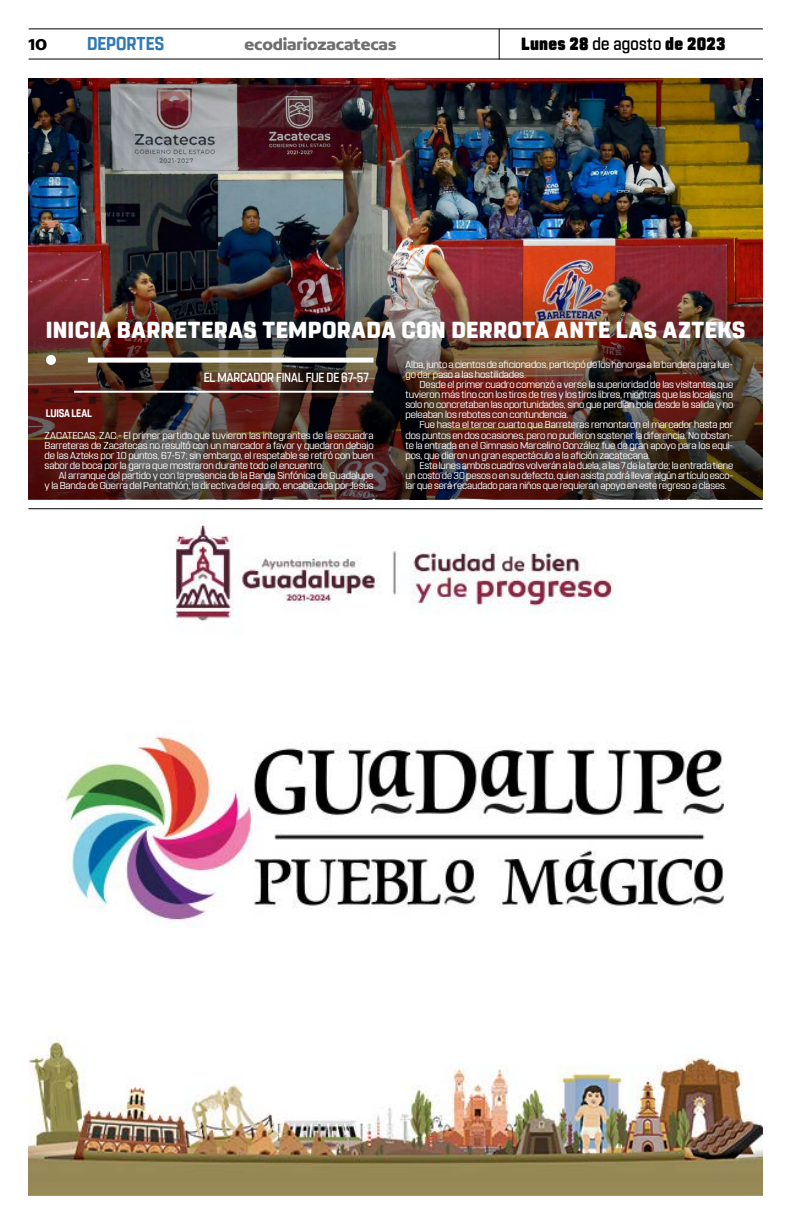
<style>
.page{position:relative;width:791px;height:1225px;background:#fff}
.page>*{position:absolute;margin:0;border:0;box-sizing:border-box;transform-origin:0 0}
.t1{font:800 23.1px "Rohn Rounded";letter-spacing:.02em;color:#fff}
.t2{font:700 18.6px "Rohn Rounded";color:#327ab3;scale:.91 1}
.t3{font:900 17.6px "Rohn Rounded";letter-spacing:.015em;color:#000;scale:.91 1}
.t4{font:700 16.9px "Concord";letter-spacing:-.01em;color:#706f6f}
.t5{font:700 16.9px "Concord";color:#000}
.t6{font:500 13.2px "Rohn Rounded";letter-spacing:-.005em;color:#fff;scale:.87 1}
.t7{font:700 11px "Rohn Rounded";letter-spacing:-.01em;color:#fff;scale:.87 1}
.t8{font:10px/10px "Rohn Rounded";letter-spacing:-.015em;color:#fff;text-align:justify}
.s1{font-weight:500}
</style>
<div class="page">
<img style="left:29px;top:78px;width:733px;height:421px">
<hr style="left:29px;top:28px;width:734px;height:1px;background:#000">
<hr style="left:29px;top:59px;width:734px;height:1px;background:#000">
<hr style="left:499px;top:29px;width:1px;height:31px;background:#000">
<img style="left:28px;top:525px;width:734px;height:670px">
<hr style="left:28px;top:508px;width:735px;height:1px;background:#000">
<img style="left:28px;top:283px;width:735px;height:215px">
<div style="left:88px;top:357px;width:285px;height:5px;background:#fff"></div>
<hr style="left:74px;top:391px;width:299px;height:2px;background:#fff">
<div style="left:46px;top:355px;width:10px;height:10px;background:#fff;border-radius:50%"></div>
<h3 class="t5" style="left:29px;top:34px;width:20px">10</h3>
<h2 class="t2" style="left:87px;top:32px;width:86px">DEPORTES</h2>
<h3 class="t4" style="left:245px;top:34px;width:153px">ecodiariozacatecas</h3>
<h3 class="t3" style="left:521px;top:33px;width:226px">Lunes 28 <span class="s1">de agosto</span> de 2023</h3>
<h1 class="t1" style="left:46px;top:317px;width:701px">INICIA BARRETERAS TEMPORADA CON DERROTA ANTE LAS AZTEKS</h1>
<p class="t7" style="left:46px;top:406px;width:55px">LUISA LEAL</p>
<h3 class="t6" style="left:204px;top:370px;width:192px">EL MARCADOR FINAL FUE DE 67-57</h3>
<p class="t8" style="left:45px;top:430px;width:330px">ZACATECAS, ZAC.- El primer partido que tuvieron las integrantes de la escuadra Barreteras de Zacatecas no resultó con un marcador a favor y quedaron debajo de las Azteks por 10 puntos, 67-57; sin embargo, el respetable se retiró con buen sabor de boca por la garra que mostraron durante todo el encuentro.</p>
<p class="t8" style="left:45px;top:470px;width:330px;text-align:right">Al arranque del partido y con la presencia de la Banda Sinfónica de Guadalupe<br>y la Banda de Guerra del Pentathlón, la directiva del equipo, encabezada por Jesús</p>
<p class="t8" style="left:405px;top:360px;width:329px">Alba, junto a cientos de aficionados, participó de los honores a la bandera para lue&shy;go dar paso a las hostilidades.</p>
<p class="t8" style="left:405px;top:380px;width:329px;text-indent:14px">Desde el primer cuadro comenzó a verse la superioridad de las visitantes que tuvieron más tino con los tiros de tres y los tiros libres, mientras que las locales no solo no concretaban las oportunidades, sino que perdían bola desde la salida y no peleaban los rebotes con contundencia.</p>
<p class="t8" style="left:405px;top:420px;width:329px;text-indent:14px">Fue hasta el tercer cuarto que Barreteras remontaron el marcador hasta por dos puntos en dos ocasiones, pero no pudieron sostener la diferencia. No obstan&shy;te la entrada en el Gimnasio Marcelino González fue de gran apoyo para los equi&shy;pos, que dieron un gran espectáculo a la afición zacatecana.</p>
<p class="t8" style="left:405px;top:460px;width:329px;text-indent:14px">Este lunes ambos cuadros volverán a la duela, a las 7 de la tarde; la entrada tiene un costo de 30 pesos o en su defecto, quien asista podrá llevar algún artículo esco&shy;lar que será recaudado para niños que requieran apoyo en este regreso a clases.</p>
</div>
